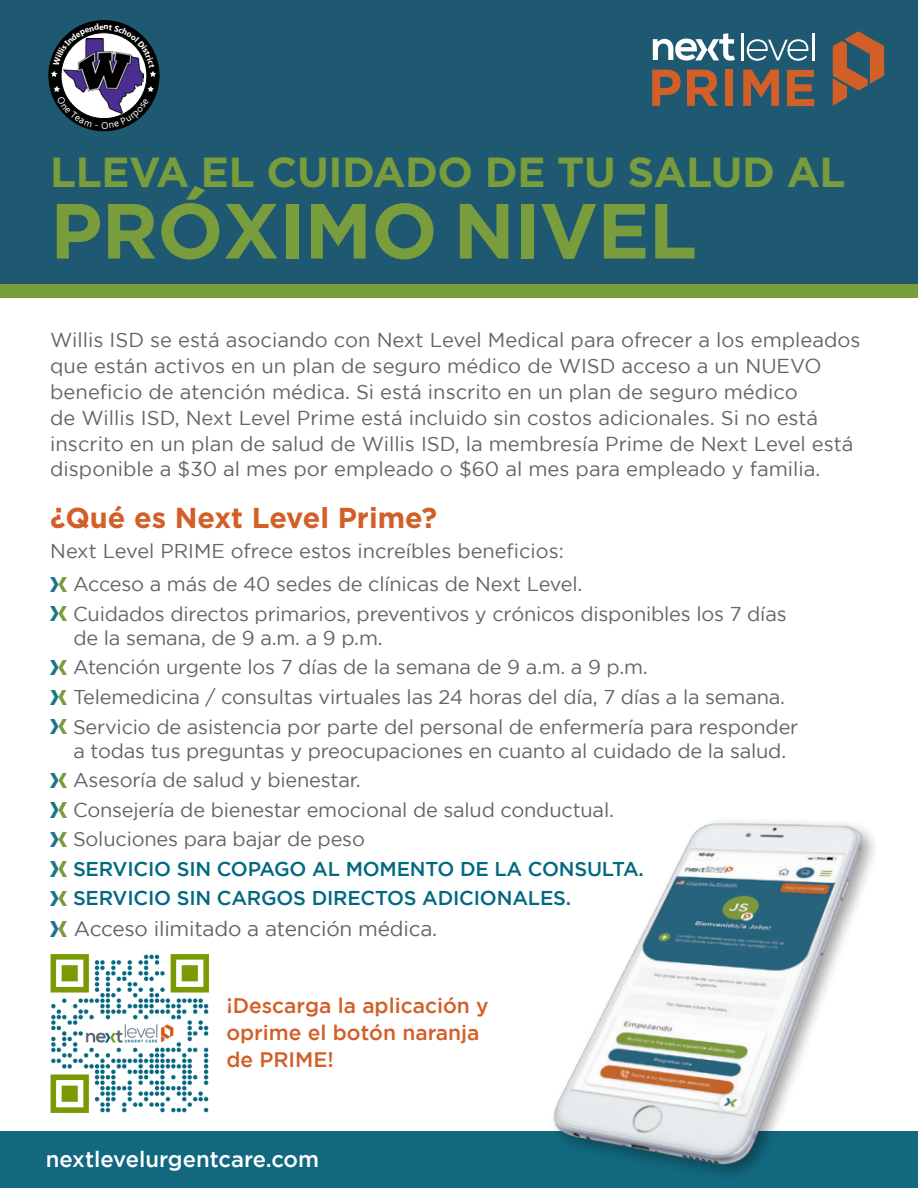
<style>
.page{position:relative;width:918px;height:1188px;background:#fff}
.page>*{position:absolute;margin:0;border:0;box-sizing:border-box;transform-origin:0 0}
.t1{font:700 78px "Gotham";letter-spacing:-.01em;color:#799c3d}
.t2{font:700 42px "Gotham";letter-spacing:-.01em;color:#799c3d}
.t3{font:700 28.8px "Gotham";color:#d25f27}
.t4{font:500 22.05px "Gotham";color:#fff}
.t5{font:500 21px/27px "Gotham";color:#d25f27}
.goth_lg_text{font:20.85px "Gotham";letter-spacing:-.01em;color:#626467}
.t6{font:20.1px/26px "Gotham";color:#626467}
.goth_lg_text-2{font:19.95px/24.3px "Gotham";letter-spacing:-.01em;color:#626467}
.goth_lg_text-3{font:500 19.95px "Gotham";letter-spacing:-.01em;color:#006980}
</style>
<div class="page">
<div style="left:0;top:0;width:918px;height:288px;background:#1f5971"></div>
<svg style="left:652px;top:70px;width:29px;height:36px"></svg>
<svg style="left:687px;top:70px;width:31px;height:36px"></svg>
<div style="left:725px;top:70px;width:8px;height:36px;background:#d25f27"></div>
<svg style="left:743px;top:70px;width:36px;height:36px"></svg>
<svg style="left:787px;top:70px;width:27px;height:36px"></svg>
<hr style="left:742px;top:33px;width:2px;height:27px;background:#fff">
<svg style="left:747px;top:39px;width:62px;height:22px"></svg>
<hr style="left:812px;top:33px;width:2px;height:27px;background:#fff">
<svg style="left:653px;top:33px;width:82px;height:28px"></svg>
<svg style="left:833px;top:31px;width:51px;height:75px"></svg>
<div style="left:0;top:284px;width:918px;height:14px;background:#799c3d"></div>
<div style="left:0;top:1131px;width:918px;height:57px;background:#12687f"></div>
<img style="left:50px;top:577px;width:16px;height:14px">
<img style="left:50px;top:607px;width:16px;height:14px">
<img style="left:50px;top:660px;width:16px;height:15px">
<img style="left:50px;top:690px;width:16px;height:14px">
<img style="left:50px;top:720px;width:16px;height:14px">
<img style="left:50px;top:773px;width:16px;height:15px">
<img style="left:50px;top:803px;width:16px;height:14px">
<img style="left:50px;top:832px;width:16px;height:15px">
<img style="left:50px;top:862px;width:16px;height:14px">
<img style="left:50px;top:891px;width:16px;height:15px">
<img style="left:50px;top:922px;width:17px;height:15px">
<img style="left:553px;top:821px;width:322px;height:352px">
<img style="left:50px;top:954px;width:159px;height:159px">
<div style="left:49px;top:21px;width:110px;height:110px;background:#000;border-radius:50%"></div>
<img style="left:64px;top:77px;width:80px;height:9px">
<svg style="left:54px;top:86px;width:100px;height:43px"></svg>
<svg style="left:51px;top:24px;width:105px;height:53px"></svg>
<p class="t2" style="left:50px;top:148px;width:797px">LLEVA EL CUIDADO DE TU SALUD AL</p>
<p class="t1" style="left:50px;top:186px;width:648px">PRÓXIMO NIVEL</p>
<p class="t6" style="left:50px;top:326px;width:812px">Willis ISD se está asociando con Next Level Medical para ofrecer a los empleados que están activos en un plan de seguro médico de WISD acceso a un NUEVO beneficio de atención médica. Si está inscrito en un plan de seguro médico<br>de Willis ISD, Next Level Prime está incluido sin costos adicionales. Si no está inscrito en un plan de salud de Willis ISD, la membresía Prime de Next Level está disponible a $30 al mes por empleado o $60 al mes para empleado y familia.</p>
<p class="t3" style="left:50px;top:501px;width:389px">¿Qué es Next Level Prime?</p>
<p class="goth_lg_text-2" style="left:50px;top:539px;width:515px">Next Level PRIME ofrece estos increíbles beneficios:</p>
<p class="goth_lg_text-2" style="left:73px;top:572px;width:511px">Acceso a más de 40 sedes de clínicas de Next Level.</p>
<p class="goth_lg_text-2" style="left:73px;top:601px;width:715px">Cuidados directos primarios, preventivos y crónicos disponibles los 7 días de la semana, de 9 a.m. a 9 p.m.</p>
<p class="goth_lg_text-2" style="left:73px;top:655px;width:576px">Atención urgente los 7 días de la semana de 9 a.m. a 9 p.m.</p>
<p class="goth_lg_text-2" style="left:73px;top:685px;width:714px">Telemedicina / consultas virtuales las 24 horas del día, 7 días a la semana.</p>
<p class="goth_lg_text-2" style="left:73px;top:714px;width:727px">Servicio de asistencia por parte del personal de enfermería para responder a todas tus preguntas y preocupaciones en cuanto al cuidado de la salud.</p>
<p class="goth_lg_text-2" style="left:73px;top:768px;width:289px">Asesoría de salud y bienestar.</p>
<p class="goth_lg_text-2" style="left:73px;top:797px;width:542px">Consejería de bienestar emocional de salud conductual.</p>
<p class="goth_lg_text-2" style="left:73px;top:827px;width:293px">Soluciones para bajar de peso</p>
<p class="goth_lg_text-3" style="left:73px;top:858px;width:572px">SERVICIO SIN COPAGO AL MOMENTO DE LA CONSULTA.</p>
<p class="goth_lg_text-3" style="left:73px;top:887px;width:500px">SERVICIO SIN CARGOS DIRECTOS ADICIONALES.</p>
<p class="goth_lg_text" style="left:74px;top:917px;width:365px">Acceso ilimitado a atención médica.</p>
<p class="t5" style="left:226px;top:992px;width:264px">¡Descarga la aplicación y oprime el botón naranja de PRIME!</p>
<p class="t4" style="left:46px;top:1146px;width:275px">nextlevelurgentcare.com</p>
</div>
